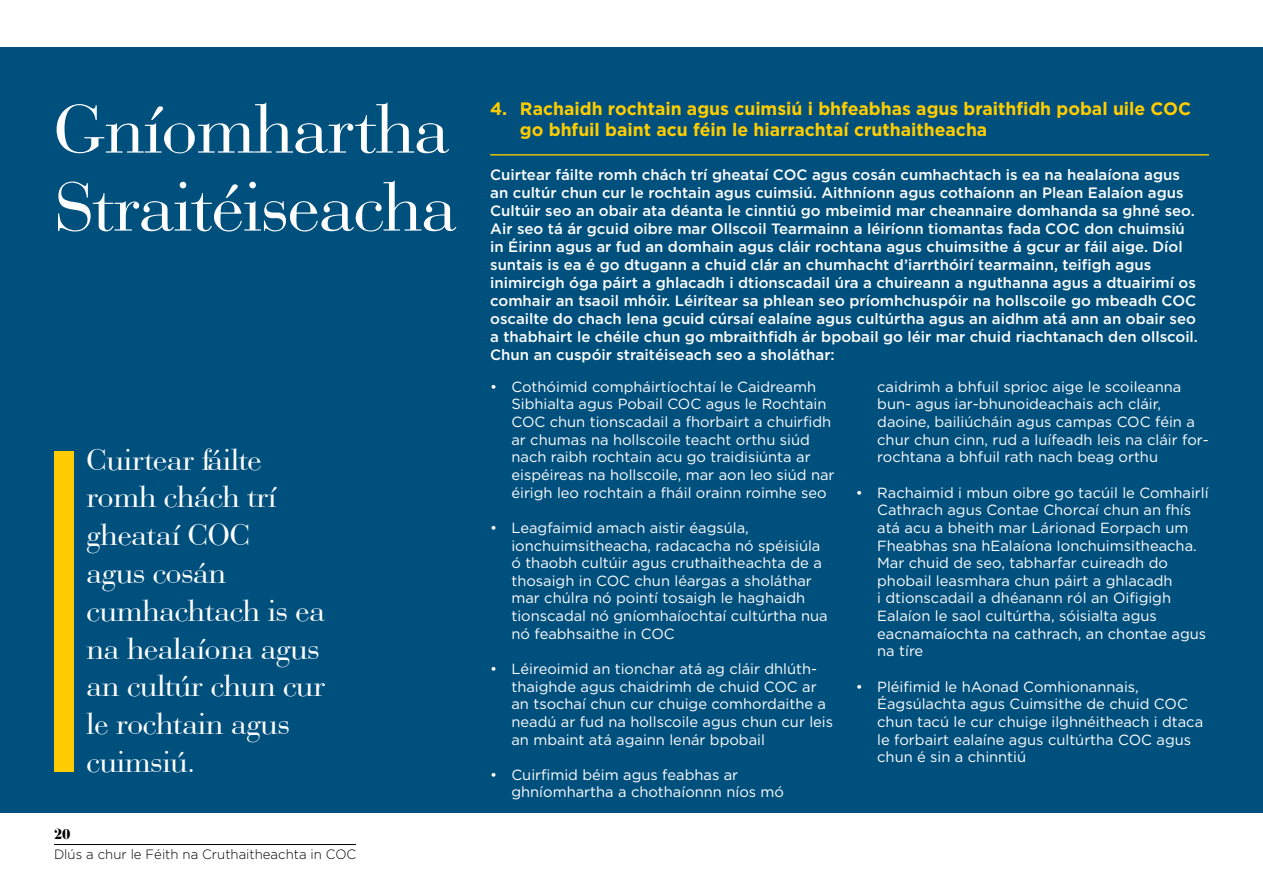
<style>
.page{position:relative;width:1263px;height:893px;background:#fff}
.page>*{position:absolute;margin:0;border:0;box-sizing:border-box;transform-origin:0 0}
.t1{font:72px/78px "Bauer Bod DEE";color:#fff}
.t2{font:31.5px/37.8px "Bauer Bod DEE";color:#fff}
.t3{font:700 18px/21.6px "Gotham HTF";color:#fc0}
.t4{font:500 15px/18px "Gotham HTF";color:#fff}
.t5{font:700 15px "Bauer Bod DEE";color:#000}
.t6{font:14.7px/17.7px "Gotham HTF";color:#fff}
.t7{font:300 13.5px "Gotham HTF";color:#000}
</style>
<div class="page">
<div style="left:0;top:47px;width:1263px;height:766px;background:#00507e"></div>
<hr style="left:490px;top:154px;width:719px;height:2px;background:#fc0">
<div style="left:54px;top:452px;width:20px;height:320px;background:#fc0"></div>
<hr style="left:54px;top:844px;width:302px;height:1px;background:#000">
<h1 class="t1" style="left:54px;top:91px;width:403px">Gníomhartha<br>Straitéiseacha</h1>
<h2 class="t2" style="left:87px;top:441px;width:240px">Cuirtear fáilte romh chách trí gheataí COC<br>agus cosán cumhachtach is ea na healaíona agus an cultúr chun cur le rochtain agus cuimsiú.</h2>
<p class="t5" style="left:54px;top:825px;width:18px">20</p>
<p class="t7" style="left:54px;top:847px;width:304px">Dlús a chur le Féith na Cruthaitheachta in COC</p>
<p class="t3" style="left:520px;top:97px;width:673px;text-indent:-30px">4. Rachaidh rochtain agus cuimsiú i bhfeabhas agus braithfidh pobal uile COC go bhfuil baint acu féin le hiarrachtaí cruthaitheacha</p>
<p class="t4" style="left:490px;top:165px;width:709px">Cuirtear fáilte romh chách trí gheataí COC agus cosán cumhachtach is ea na healaíona agus an cultúr chun cur le rochtain agus cuimsiú. Aithníonn agus cothaíonn an Plean Ealaíon agus Cultúir seo an obair ata déanta le cinntiú go mbeimid mar cheannaire domhanda sa ghné seo.<br>Air seo tá ár gcuid oibre mar Ollscoil Tearmainn a léiríonn tiomantas fada COC don chuimsiú in Éirinn agus ar fud an domhain agus cláir rochtana agus chuimsithe á gcur ar fáil aige. Díol suntais is ea é go dtugann a chuid clár an chumhacht d’iarrthóirí tearmainn, teifigh agus inimircigh óga páirt a ghlacadh i dtionscadail úra a chuireann a nguthanna agus a dtuairimí os comhair an tsaoil mhóir. Léirítear sa phlean seo príomhchuspóir na hollscoile go mbeadh COC oscailte do chach lena gcuid cúrsaí ealaíne agus cultúrtha agus an aidhm atá ann an obair seo a thabhairt le chéile chun go mbraithfidh ár bpobail go léir mar chuid riachtanach den ollscoil.<br>Chun an cuspóir straitéiseach seo a sholáthar:</p>
<p class="t6" style="left:511px;top:377px;width:325px;text-indent:-21px">• Cothóimid compháirtíochtaí le Caidreamh Sibhialta agus Pobail COC agus le Rochtain COC chun tionscadail a fhorbairt a chuirfidh ar chumas na hollscoile teacht orthu siúd nach raibh rochtain acu go traidisiúnta ar eispéireas na hollscoile, mar aon leo siúd nar éirigh leo rochtain a fháil orainn roimhe seo</p>
<p class="t6" style="left:511px;top:519px;width:318px;text-indent:-21px">• Leagfaimid amach aistir éagsúla, ionchuimsitheacha, radacacha nó spéisiúla ó thaobh cultúir agus cruthaitheachta de a thosaigh in COC chun léargas a sholáthar mar chúlra nó pointí tosaigh le haghaidh tionscadal nó gníomhaíochtaí cultúrtha nua nó feabhsaithe in COC</p>
<p class="t6" style="left:511px;top:660px;width:323px;text-indent:-21px">• Léireoimid an tionchar atá ag cláir dhlúth&shy;thaighde agus chaidrimh de chuid COC ar an tsochaí chun cur chuige comhordaithe a neadú ar fud na hollscoile agus chun cur leis an mbaint atá againn lenár bpobail</p>
<p class="t6" style="left:511px;top:766px;width:274px;text-indent:-21px">• Cuirfimid béim agus feabhas ar ghníomhartha a chothaíonnn níos mó</p>
<p class="t6" style="left:877px;top:377px;width:333px">caidrimh a bhfuil sprioc aige le scoileanna bun- agus iar-bhunoideachais ach cláir, daoine, bailiúcháin agus campas COC féin a chur chun cinn, rud a luífeadh leis na cláir for&shy;rochtana a bhfuil rath nach beag orthu</p>
<p class="t6" style="left:877px;top:483px;width:333px;text-indent:-21px">• Rachaimid i mbun oibre go tacúil le Comhairlí Cathrach agus Contae Chorcaí chun an fhís atá acu a bheith mar Lárionad Eorpach um Fheabhas sna hEalaíona Ionchuimsitheacha.<br>Mar chuid de seo, tabharfar cuireadh do phobail leasmhara chun páirt a ghlacadh<br>i dtionscadail a dhéanann ról an Oifigigh Ealaíon le saol cultúrtha, sóisialta agus eacnamaíochta na cathrach, an chontae agus na tíre</p>
<p class="t6" style="left:877px;top:677px;width:327px;text-indent:-21px">• Pléifimid le hAonad Comhionannais, Éagsúlachta agus Cuimsithe de chuid COC chun tacú le cur chuige ilghnéitheach i dtaca le forbairt ealaíne agus cultúrtha COC agus chun é sin a chinntiú</p>
</div>
